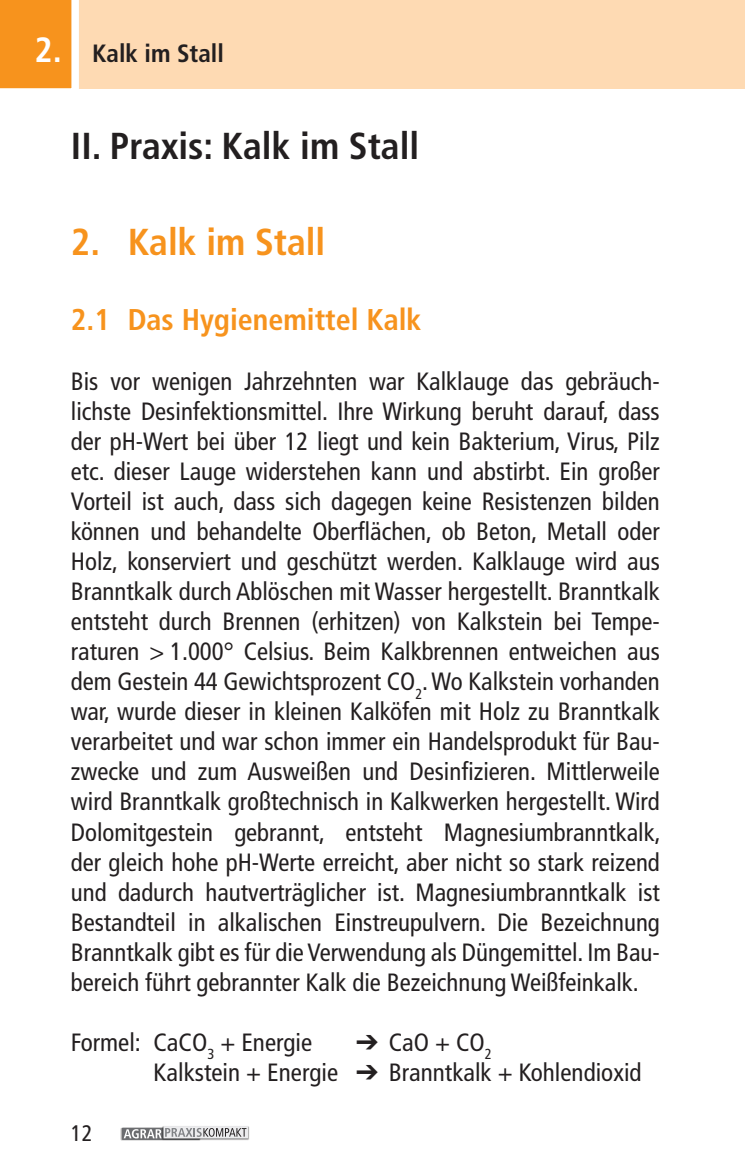
<style>
.page{position:relative;width:745px;height:1170px;background:#fff}
.page>*{position:absolute;margin:0;border:0;box-sizing:border-box;transform-origin:0 0}
.t1{font:700 condensed 37.5px "Frutiger LT Std";color:#231f20}
.t2{font:700 condensed 37.5px "Frutiger LT Std";color:#f7931d}
.t3{font:700 condensed 30px "Frutiger LT";color:#f7931d}
.t4{font:condensed 25px/30px "Frutiger LT Std";color:#231f20;text-align:justify}
.t5{font:700 condensed 25px "Frutiger LT";color:#231f20}
.t6{font:condensed 22.5px "Frutiger LT Std";color:#231f20}
.s1{font-family:"Frutiger LT Std";font-size:35px;color:#fff}
</style>
<div class="page">
<div style="left:0;top:0;width:744px;height:88px;background:#fedab3"></div>
<svg style="left:0;top:0;width:83px;height:89px;background:#f8a13a"></svg>
<img style="left:121px;top:1128px;width:40px;height:12px">
<div style="left:122px;top:1127px;width:78px;height:12px;background:#6c6d70"></div>
<img style="left:161px;top:1126px;width:88px;height:14px">
<div style="left:163px;top:1125px;width:85px;height:13px;background:#e7e7e9"></div>
<svg style="left:124px;top:1127px;width:122px;height:11px"></svg>
<p class="t5" style="left:35px;top:39px;width:191px"><span class="s1">2.</span> Kalk im Stall</p>
<h1 class="t1" style="left:71px;top:123px;width:349px">II. Praxis: Kalk im Stall</h1>
<h1 class="t2" style="left:71px;top:220px;width:256px">2. Kalk im Stall</h1>
<p class="t3" style="left:71px;top:302px;width:352px">2.1 Das Hygienemittel Kalk</p>
<p class="t4" style="left:71px;top:367px;width:591px">Bis vor wenigen Jahrzehnten war Kalklauge das gebräuch&shy;lichste Desinfektionsmittel. Ihre Wirkung beruht darauf, dass der pH-Wert bei über 12 liegt und kein Bakterium, Virus, Pilz etc. dieser Lauge widerstehen kann und abstirbt. Ein großer Vorteil ist auch, dass sich dagegen keine Resistenzen bilden können und behandelte Oberflächen, ob Beton, Metall oder Holz, konserviert und geschützt werden. Kalklauge wird aus Branntkalk durch Ablöschen mit Wasser hergestellt. Branntkalk entsteht durch Brennen (erhitzen) von Kalkstein bei Tempe&shy;raturen &gt; 1.000° Celsius. Beim Kalkbrennen entweichen aus dem Gestein 44 Gewichtsprozent CO<sub>2</sub>. Wo Kalkstein vorhanden war, wurde dieser in kleinen Kalköfen mit Holz zu Branntkalk verarbeitet und war schon immer ein Handelsprodukt für Bau&shy;zwecke und zum Ausweißen und Desinfizieren. Mittlerweile wird Branntkalk großtechnisch in Kalkwerken hergestellt. Wird Dolomitgestein gebrannt, entsteht Magnesiumbranntkalk, der gleich hohe pH-Werte erreicht, aber nicht so stark reizend und dadurch hautverträglicher ist. Magnesiumbranntkalk ist Bestandteil in alkalischen Einstreupulvern. Die Bezeichnung Branntkalk gibt es für die Verwendung als Düngemittel. Im Bau&shy;bereich führt gebrannter Kalk die Bezeichnung Weißfeinkalk.</p>
<p class="t4" style="left:71px;top:1027px;width:243px">Formel: CaCO<sub>3</sub> + Energie</p>
<p class="t4" style="left:153px;top:1027px;width:489px;text-indent:202px">➔ CaO + CO<sub>2<br></sub>Kalkstein + Energie ➔ Branntkalk + Kohlendioxid</p>
<p class="t6" style="left:71px;top:1119px;width:23px">12</p>
</div>
